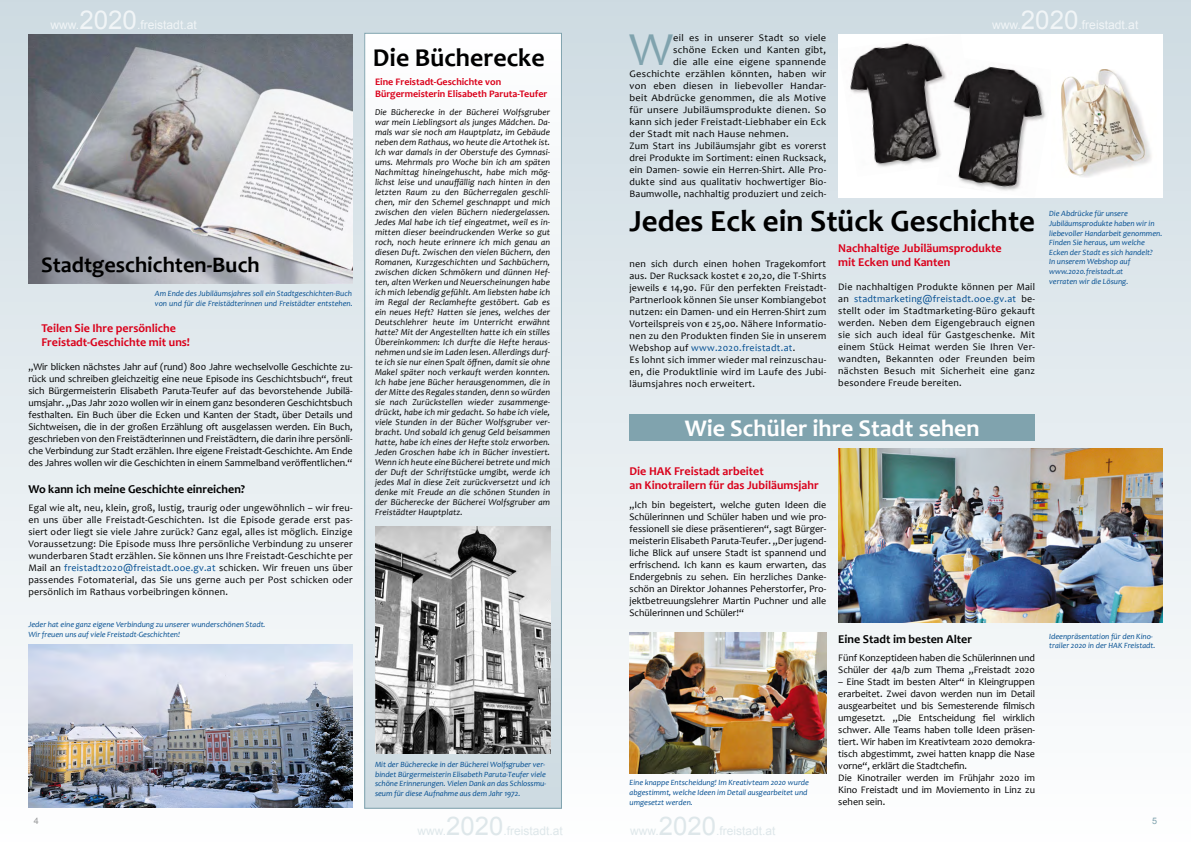
<style>
.page{position:relative;width:1191px;height:842px;background:#fff}
.page>*{position:absolute;margin:0;border:0;box-sizing:border-box;transform-origin:0 0}
.t1{font:47.8px "Candara";color:#80a3ae;scale:1.04 1}
.t2{font:700 30.9px "Candara";color:#000}
.t3{font:700 25.9px "Candara";color:#000}
.t4{font:700 24px "Candara";color:#fff}
.t5{font:700 22.3px "Candara";color:#000}
.t6{font:12.1px "Arial";color:#f1f5f7}
.t7{font:700 12px/14.4px "Candara";color:#da001a}
.t8{font:700 12px "Candara";color:#000}
.t9{font:12px "Arial";color:#dee7ea}
.t10{font:10px/12px "Candara";letter-spacing:.02em;color:#000;text-align:justify}
.t11{font:10px/12px "Candara";letter-spacing:-.005em;color:#000}
.t12{font:10px "Candara";letter-spacing:.02em;color:#000;scale:1.04 1}
.t13{font:700 10px/12px "Candara";color:#da001a}
.t14{font:italic 9px/10px "Candara";letter-spacing:.01em;color:#000;text-align:justify}
.t15{font:9px "Arial";color:#98999b}
.t16{font:9px "Arial";color:#80a3ae}
.t17{font:italic 8px/9.6px "Candara";color:#004c90}
.s1{font-size:25.9px}
.s2{color:#004c90}
.s3{font-size:25.7px}
</style>
<div class="page">
<div style="left:0;top:0;width:1191px;height:842px;background:linear-gradient(to bottom,#cddbe2,#fdfdfe)"></div>
<img style="left:28px;top:644px;width:325px;height:164px">
<img style="left:28px;top:34px;width:325px;height:249px">
<div style="left:365px;top:33px;width:196px;height:775px;background:linear-gradient(to bottom,#fff,#c7d3da)"></div>
<div style="left:364px;top:33px;width:198px;height:775px;border:1px solid #80a3ae"></div>
<img style="left:376px;top:527px;width:174px;height:226px">
<div style="left:838px;top:34px;width:324px;height:164px;background:#fff"></div>
<img style="left:850px;top:42px;width:87px;height:125px">
<img style="left:936px;top:57px;width:110px;height:134px">
<img style="left:1061px;top:69px;width:91px;height:108px">
<img style="left:838px;top:449px;width:324px;height:173px">
<div style="left:629px;top:415px;width:406px;height:26px;background:#80a3ae"></div>
<img style="left:629px;top:633px;width:197px;height:140px">
<p class="t6" style="left:50px;top:16px;width:148px">www.<span class="s1">2020</span>.freistadt.at</p>
<p class="t6" style="left:992px;top:17px;width:148px">www.<span class="s1">2020</span>.freistadt.at</p>
<h3 class="t5" style="left:41px;top:251px;width:220px">Stadtgeschichten-Buch</h3>
<p class="t17" style="left:155px;top:289px;width:199px;line-height:10px">Am Ende des Jubiläumsjahres soll ein Stadtgeschichten-Buch von und für die Freistädterinnen und Freistädter entstehen.</p>
<p class="t7" style="left:41px;top:321px;width:150px">Teilen Sie Ihre persönliche<br>Freistadt-Geschichte mit uns!</p>
<p class="t10" style="left:28px;top:361px;width:326px">„Wir blicken nächstes Jahr auf (rund) 800 Jahre wechselvolle Geschichte zu&shy;rück und schreiben gleichzeitig eine neue Episode ins Geschichtsbuch“, freut sich Bürgermeisterin Elisabeth Paruta-Teufer auf das bevorstehende Jubilä&shy;umsjahr. „Das Jahr 2020 wollen wir in einem ganz besonderen Geschichtsbuch festhalten. Ein Buch über die Ecken und Kanten der Stadt, über Details und Sichtweisen, die in der großen Erzählung oft ausgelassen werden. Ein Buch, geschrieben von den Freistädterinnen und Freistädtern, die darin ihre persönli&shy;che Verbindung zur Stadt erzählen. Ihre eigene Freistadt-Geschichte. Am Ende des Jahres wollen wir die Geschichten in einem Sammelband veröffentlichen.“</p>
<p class="t8" style="left:28px;top:482px;width:218px">Wo kann ich meine Geschichte einreichen?</p>
<p class="t10" style="left:28px;top:501px;width:326px">Egal wie alt, neu, klein, groß, lustig, traurig oder ungewöhnlich – wir freu&shy;en uns über alle Freistadt-Geschichten. Ist die Episode gerade erst pas&shy;siert oder liegt sie viele Jahre zurück? Ganz egal, alles ist möglich. Einzige Voraussetzung: Die Episode muss Ihre persönliche Verbindung zu unserer wunderbaren Stadt erzählen. Sie können uns Ihre Freistadt-Geschichte per Mail an <span class="s2">freistadt2020@freistadt.ooe.gv.at</span> schicken. Wir freuen uns über passendes Fotomaterial, das Sie uns gerne auch per Post schicken oder persönlich im Rathaus vorbeibringen können.</p>
<p class="t17" style="left:28px;top:620px;width:239px;line-height:10px">Jeder hat eine ganz eigene Verbindung zu unserer wunderschönen Stadt.<br>Wir freuen uns auf viele Freistadt-Geschichten!</p>
<h3 class="t3" style="left:373px;top:42px;width:173px">Die Bücherecke</h3>
<p class="t13" style="left:375px;top:75px;width:174px">Eine Freistadt-Geschichte von<br>Bürgermeisterin Elisabeth Paruta-Teufer</p>
<p class="t14" style="left:375px;top:107px;width:177px">Die Bücherecke in der Bücherei Wolfsgruber war mein Lieblingsort als junges Mädchen. Da&shy;mals war sie noch am Hauptplatz, im Gebäude neben dem Rathaus, wo heute die Artothek ist.<br>Ich war damals in der Oberstufe des Gymnasi&shy;ums. Mehrmals pro Woche bin ich am späten Nachmittag hineingehuscht, habe mich mög&shy;lichst leise und unauffällig nach hinten in den letzten Raum zu den Bücherregalen geschli&shy;chen, mir den Schemel geschnappt und mich zwischen den vielen Büchern niedergelassen.<br>Jedes Mal habe ich tief eingeatmet, weil es in&shy;mitten dieser beeindruckenden Werke so gut roch, noch heute erinnere ich mich genau an diesen Duft. Zwischen den vielen Büchern, den Romanen, Kurzgeschichten und Sachbüchern, zwischen dicken Schmökern und dünnen Hef&shy;ten, alten Werken und Neuerscheinungen habe ich mich lebendig gefühlt. Am liebsten habe ich im Regal der Reclamhefte gestöbert. Gab es ein neues Heft? Hatten sie jenes, welches der Deutschlehrer heute im Unterricht erwähnt hatte? Mit der Angestellten hatte ich ein stilles Übereinkommen: Ich durfte die Hefte heraus&shy;nehmen und sie im Laden lesen. Allerdings durf&shy;te ich sie nur einen Spalt öffnen, damit sie ohne Makel später noch verkauft werden konnten.<br>Ich habe jene Bücher herausgenommen, die in der Mitte des Regales standen, denn so würden sie nach Zurückstellen wieder zusammenge&shy;drückt, habe ich mir gedacht. So habe ich viele, viele Stunden in der Bücher Wolfsgruber ver&shy;bracht. Und sobald ich genug Geld beisammen hatte, habe ich eines der Hefte stolz erworben.<br>Jeden Groschen habe ich in Bücher investiert.<br>Wenn ich heute eine Bücherei betrete und mich der Duft der Schriftstücke umgibt, werde ich jedes Mal in diese Zeit zurückversetzt und ich denke mit Freude an die schönen Stunden in der Bücherecke der Bücherei Wolfsgruber am Freistädter Hauptplatz.</p>
<p class="t17" style="left:375px;top:760px;width:173px">Mit der Bücherecke in der Bücherei Wolfsgruber ver&shy;bindet Bürgermeisterin Elisabeth Paruta-Teufer viele schöne Erinnerungen. Vielen Dank an das Schlossmu&shy;seum für diese Aufnahme aus dem Jahr 1972.</p>
<h1 class="t1" style="left:629px;top:21px;width:44px">W</h1>
<p class="t12" style="left:673px;top:32px;width:149px">eil es in unserer Stadt so viele</p>
<p class="t12" style="left:673px;top:44px;width:149px">schöne Ecken und Kanten gibt,</p>
<p class="t12" style="left:673px;top:56px;width:149px">die alle eine eigene spannende</p>
<p class="t12" style="left:629px;top:68px;width:191px">Geschichte erzählen könnten, haben wir</p>
<p class="t12" style="left:629px;top:80px;width:191px">von eben diesen in liebevoller Handar-</p>
<p class="t12" style="left:629px;top:92px;width:191px">beit Abdrücke genommen, die als Motive</p>
<p class="t12" style="left:629px;top:104px;width:191px">für unsere Jubiläumsprodukte dienen. So</p>
<p class="t12" style="left:629px;top:116px;width:191px">kann sich jeder Freistadt-Liebhaber ein Eck</p>
<p class="t12" style="left:629px;top:128px;width:154px">der Stadt mit nach Hause nehmen.</p>
<p class="t10" style="left:629px;top:140px;width:198px">Zum Start ins Jubiläumsjahr gibt es vorerst</p>
<p class="t10" style="left:629px;top:152px;width:198px">drei Produkte im Sortiment: einen Rucksack,</p>
<p class="t10" style="left:629px;top:164px;width:198px">ein Damen- sowie ein Herren-Shirt. Alle Pro-</p>
<p class="t10" style="left:629px;top:176px;width:198px">dukte sind aus qualitativ hochwertiger Bio-</p>
<p class="t10" style="left:629px;top:188px;width:198px">Baumwolle, nachhaltig produziert und zeich-</p>
<h2 class="t2" style="left:629px;top:202px;width:407px">Jedes Eck ein Stück Geschichte</h2>
<p class="t17" style="left:1049px;top:209px;width:115px">Die Abdrücke für unsere<br>Jubiläumsprodukte haben wir in liebevoller Handarbeit genommen.<br>Finden Sie heraus, um welche<br>Ecken der Stadt es sich handelt?<br>In unserem Webshop auf www.2020.freistadt.at<br>verraten wir die Lösung.</p>
<p class="t7" style="left:838px;top:241px;width:165px">Nachhaltige Jubiläumsprodukte mit Ecken und Kanten</p>
<p class="t10" style="left:629px;top:257px;width:198px;text-align:left">nen sich durch einen hohen Tragekomfort aus. Der Rucksack kostet € 20,20, die T-Shirts jeweils € 14,90. Für den perfekten Freistadt-Partnerlook können Sie unser Kombiangebot nutzen: ein Damen- und ein Herren-Shirt zum Vorteilspreis von € 25,00. Nähere Informatio&shy;nen zu den Produkten finden Sie in unserem Webshop auf <span class="s2">www.2020.freistadt.at</span>.<br>Es lohnt sich immer wieder mal reinzuschau&shy;en, die Produktlinie wird im Laufe des Jubi&shy;läumsjahres noch erweitert.</p>
<p class="t10" style="left:838px;top:281px;width:198px">Die nachhaltigen Produkte können per Mail an <span class="s2">stadtmarketing@freistadt.ooe.gv.at</span> be&shy;stellt oder im Stadtmarketing-Büro gekauft werden. Neben dem Eigengebrauch eignen sie sich auch ideal für Gastgeschenke. Mit einem Stück Heimat werden Sie Ihren Ver&shy;wandten, Bekannten oder Freunden beim nächsten Besuch mit Sicherheit eine ganz besondere Freude bereiten.</p>
<h3 class="t4" style="left:685px;top:414px;width:296px">Wie Schüler ihre Stadt sehen</h3>
<p class="t7" style="left:629px;top:464px;width:191px">Die HAK Freistadt arbeitet<br>an Kinotrailern für das Jubiläumsjahr</p>
<p class="t10" style="left:629px;top:499px;width:198px">„Ich bin begeistert, welche guten Ideen die Schülerinnen und Schüler haben und wie pro&shy;fessionell sie diese präsentieren“, sagt Bürger&shy;meisterin Elisabeth Paruta-Teufer. „Der jugend&shy;liche Blick auf unsere Stadt ist spannend und erfrischend. Ich kann es kaum erwarten, das Endergebnis zu sehen. Ein herzliches Danke&shy;schön an Direktor Johannes Peherstorfer, Pro&shy;jektbetreuungslehrer Martin Puchner und alle Schülerinnen und Schüler!“</p>
<p class="t17" style="left:629px;top:778px;width:181px">Eine knappe Entscheidung! Im Kreativteam 2020 wurde abgestimmt, welche Ideen im Detail ausgearbeitet und umgesetzt werden.</p>
<p class="t8" style="left:838px;top:631px;width:135px">Eine Stadt im besten Alter</p>
<p class="t11" style="left:838px;top:651px;width:198px">Fünf Konzeptideen haben die Schülerinnen und<br>Schüler der 4a/b zum Thema „Freistadt 2020</p>
<p class="t11" style="left:838px;top:675px;width:198px">– Eine Stadt im besten Alter“ in Kleingruppen erarbeitet. Zwei davon werden nun im Detail ausgearbeitet und bis Semesterende filmisch umgesetzt. „Die Entscheidung fiel wirklich schwer. Alle Teams haben tolle Ideen präsen&shy;tiert. Wir haben im Kreativteam 2020 demokra&shy;tisch abgestimmt, zwei hatten knapp die Nase vorne“, erklärt die Stadtchefin.<br>Die Kinotrailer werden im Frühjahr 2020 im Kino Freistadt und im Moviemento in Linz zu sehen sein.</p>
<p class="t17" style="left:1049px;top:631px;width:108px">Ideenpräsentation für den Kino&shy;trailer 2020 in der HAK Freistadt.</p>
<p class="t9" style="left:417px;top:822px;width:147px">www.<span class="s3">2020</span>.freistadt.at</p>
<p class="t9" style="left:630px;top:822px;width:147px">www.<span class="s3">2020</span>.freistadt.at</p>
<p class="t15" style="left:34px;top:815px;width:7px">4</p>
<p class="t16" style="left:1152px;top:815px;width:7px">5</p>
</div>
